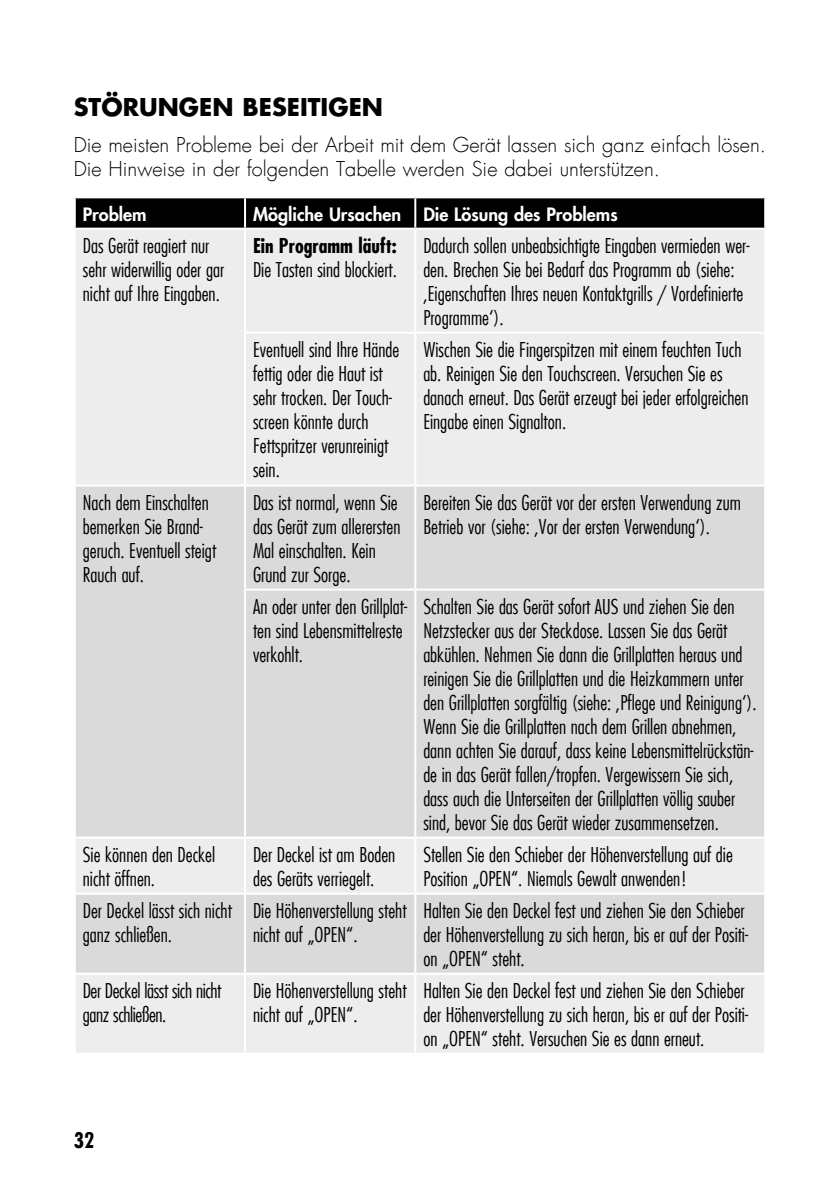
<style>
.page{position:relative;width:840px;height:1191px;background:#fff}
.page>*{position:absolute;margin:0;border:0;box-sizing:border-box;transform-origin:0 0}
.t1{font:700 24px "Futura LT";color:#000}
.t2{font:700 condensed 21px "Futura LT";color:#000}
.t3{font:300 condensed 20px/24px "Futura LT";color:#000}
.t4{font:300 20px/24px "Futura LT";color:#000}
.t5{font:300 condensed 20px/24px "Futura LT";letter-spacing:-.02em;color:#000}
.t6{font:700 condensed 20px "Futura LT";color:#000}
.t7{font:800 18px "Futura LT";color:#fff}
</style>
<div class="page">
<div style="left:76px;top:198px;width:687px;height:30px;background:#000"></div>
<div style="left:76px;top:230px;width:687px;height:822px;background:#ededed"></div>
<svg style="left:76px;top:486px;width:687px;height:486px;background:#dcdcdc"></svg>
<hr style="left:244px;top:198px;width:2px;height:30px;background:#fff">
<hr style="left:414px;top:198px;width:2px;height:30px;background:#fff">
<hr style="left:244px;top:230px;width:2px;height:102px;background:#fff">
<hr style="left:414px;top:230px;width:2px;height:102px;background:#fff">
<hr style="left:244px;top:332px;width:171px;height:2px;background:#fff">
<hr style="left:244px;top:334px;width:2px;height:150px;background:#fff">
<hr style="left:415px;top:332px;width:350px;height:2px;background:#fff">
<hr style="left:414px;top:334px;width:2px;height:150px;background:#fff">
<hr style="left:74px;top:484px;width:171px;height:2px;background:#fff">
<hr style="left:245px;top:484px;width:170px;height:2px;background:#fff">
<hr style="left:244px;top:486px;width:2px;height:102px;background:#fff">
<hr style="left:415px;top:484px;width:350px;height:2px;background:#fff">
<hr style="left:414px;top:486px;width:2px;height:102px;background:#fff">
<hr style="left:244px;top:588px;width:171px;height:2px;background:#fff">
<hr style="left:244px;top:590px;width:2px;height:246px;background:#fff">
<hr style="left:415px;top:588px;width:350px;height:2px;background:#fff">
<hr style="left:414px;top:590px;width:2px;height:246px;background:#fff">
<hr style="left:74px;top:836px;width:171px;height:2px;background:#fff">
<hr style="left:245px;top:836px;width:170px;height:2px;background:#fff">
<hr style="left:244px;top:838px;width:2px;height:54px;background:#fff">
<hr style="left:415px;top:836px;width:350px;height:2px;background:#fff">
<hr style="left:414px;top:838px;width:2px;height:54px;background:#fff">
<hr style="left:74px;top:892px;width:171px;height:2px;background:#fff">
<hr style="left:245px;top:892px;width:170px;height:2px;background:#fff">
<hr style="left:244px;top:894px;width:2px;height:78px;background:#fff">
<hr style="left:415px;top:892px;width:350px;height:2px;background:#fff">
<hr style="left:414px;top:894px;width:2px;height:78px;background:#fff">
<hr style="left:74px;top:972px;width:171px;height:2px;background:#fff">
<hr style="left:245px;top:972px;width:170px;height:2px;background:#fff">
<hr style="left:244px;top:974px;width:2px;height:78px;background:#fff">
<hr style="left:415px;top:972px;width:350px;height:2px;background:#fff">
<hr style="left:414px;top:974px;width:2px;height:78px;background:#fff">
<p class="t1" style="left:74px;top:91px;width:310px">STÖRUNGEN BESEITIGEN</p>
<p class="t4" style="left:74px;top:134px;width:693px">Die meisten Probleme bei der Arbeit mit dem Gerät lassen sich ganz einfach lösen.<br>Die Hinweise in der folgenden Tabelle werden Sie dabei unterstützen.</p>
<p class="t7" style="left:83px;top:202px;width:65px">Problem</p>
<p class="t7" style="left:253px;top:202px;width:366px">Mögliche Ursachen Die Lösung des Problems</p>
<p class="t3" style="left:83px;top:233px;width:143px">Das Gerät reagiert nur sehr widerwillig oder gar nicht auf Ihre Eingaben.</p>
<p class="t6" style="left:253px;top:233px;width:145px">Ein Programm läuft:</p>
<p class="t3" style="left:423px;top:233px;width:327px">Dadurch sollen unbeabsichtigte Eingaben vermieden wer&shy;den. Brechen Sie bei Bedarf das Programm ab (siehe: ‚Eigenschaften Ihres neuen Kontaktgrills / Vordefinierte Programme‘).</p>
<p class="t3" style="left:253px;top:257px;width:145px">Die Tasten sind blockiert.</p>
<p class="t3" style="left:253px;top:337px;width:148px">Eventuell sind Ihre Hände fettig oder die Haut ist sehr trocken. Der Touch&shy;screen könnte durch<br>Fettspritzer verunreinigt sein.</p>
<p class="t3" style="left:423px;top:337px;width:326px">Wischen Sie die Fingerspitzen mit einem feuchten Tuch ab. Reinigen Sie den Touchscreen. Versuchen Sie es danach erneut. Das Gerät erzeugt bei jeder erfolgreichen Eingabe einen Signalton.</p>
<p class="t3" style="left:83px;top:490px;width:135px">Nach dem Einschalten bemerken Sie Brand&shy;geruch. Eventuell steigt<br>Rauch auf.</p>
<p class="t3" style="left:253px;top:490px;width:149px">Das ist normal, wenn Sie das Gerät zum allerersten<br>Mal einschalten. Kein<br>Grund zur Sorge.</p>
<p class="t3" style="left:423px;top:490px;width:319px">Bereiten Sie das Gerät vor der ersten Verwendung zum<br>Betrieb vor (siehe: ‚Vor der ersten Verwendung‘).</p>
<p class="t3" style="left:253px;top:594px;width:155px">An oder unter den Grillplat&shy;ten sind Lebensmittelreste verkohlt.</p>
<p class="t3" style="left:423px;top:594px;width:335px">Schalten Sie das Gerät sofort AUS und ziehen Sie den Netzstecker aus der Steckdose. Lassen Sie das Gerät abkühlen. Nehmen Sie dann die Grillplatten heraus und reinigen Sie die Grillplatten und die Heizkammern unter den Grillplatten sorgfältig (siehe: ‚Pflege und Reinigung‘).<br>Wenn Sie die Grillplatten nach dem Grillen abnehmen, dann achten Sie darauf, dass keine Lebensmittelrückstän&shy;de in das Gerät fallen/tropfen. Vergewissern Sie sich, dass auch die Unterseiten der Grillplatten völlig sauber sind, bevor Sie das Gerät wieder zusammensetzen.</p>
<p class="t3" style="left:83px;top:842px;width:134px">Sie können den Deckel nicht öffnen.</p>
<p class="t3" style="left:253px;top:842px;width:144px">Der Deckel ist am Boden des Geräts verriegelt.</p>
<p class="t3" style="left:423px;top:842px;width:311px">Stellen Sie den Schieber der Höhenverstellung auf die<br>Position „OPEN“. Niemals Gewalt anwenden!</p>
<p class="t3" style="left:83px;top:898px;width:150px">Der Deckel lässt sich nicht ganz schließen.</p>
<p class="t3" style="left:253px;top:898px;width:155px">Die Höhenverstellung steht nicht auf „OPEN“.</p>
<p class="t3" style="left:423px;top:898px;width:326px">Halten Sie den Deckel fest und ziehen Sie den Schieber der Höhenverstellung zu sich heran, bis er auf der Positi&shy;on „OPEN“ steht.</p>
<p class="t5" style="left:83px;top:978px;width:140px">Der Deckel lässt sich nicht ganz schließen.</p>
<p class="t3" style="left:253px;top:978px;width:155px">Die Höhenverstellung steht nicht auf „OPEN“.</p>
<p class="t3" style="left:423px;top:978px;width:326px">Halten Sie den Deckel fest und ziehen Sie den Schieber der Höhenverstellung zu sich heran, bis er auf der Positi&shy;on „OPEN“ steht. Versuchen Sie es dann erneut.</p>
<p class="t2" style="left:74px;top:1127px;width:22px">32</p>
</div>
